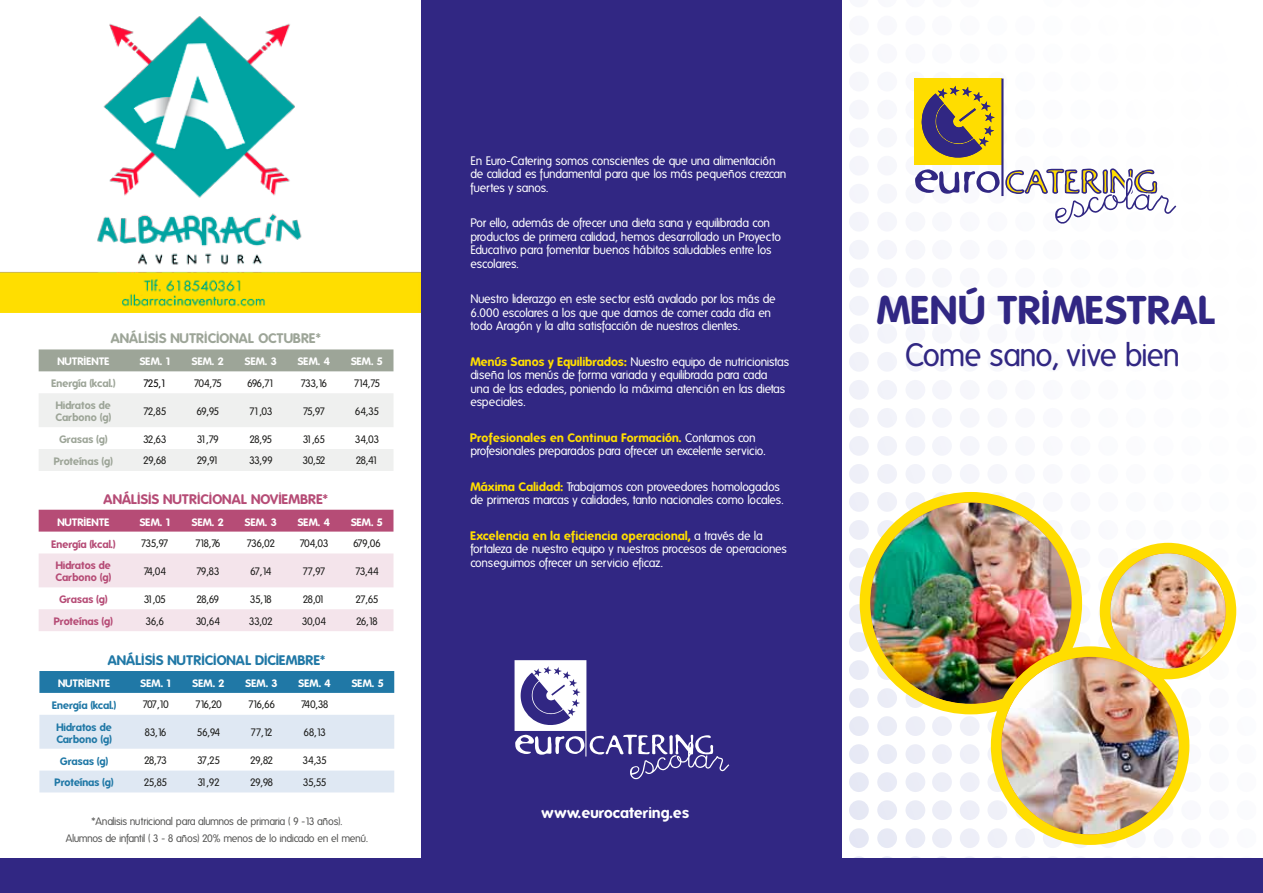
<style>
.page{position:relative;width:1263px;height:893px;background:#fff}
.page>*{position:absolute;margin:0;border:0;box-sizing:border-box;transform-origin:0 0}
.t1{font:700 39px "Folks";color:#312783}
.t2{font:31.5px "Folks";letter-spacing:-.035em;color:#312783}
.t3{font:700 15px "Folks";color:#fff}
.t4{font:700 13.5px "Folks";color:#b64c76}
.t5{font:700 13.5px "Folks";color:#2078a6}
.t6{font:700 13.5px "Folks";color:#9da598}
.t7{font:12px/13.5px "Folks";letter-spacing:-.025em;color:#fff}
.t8{font:10.5px "Folks";letter-spacing:-.095em;color:#1d1d1b}
.t9{font:10.5px/16.2px "Folks";letter-spacing:-.035em;color:#575756;text-align:center}
.t10{font:700 10.5px "Folks";color:#fff}
.t11{font:700 10.5px/12px "Folks";color:#b64c76}
.t12{font:700 10.5px/12px "Folks";color:#9da598}
.t13{font:700 10.5px/12px "Folks";color:#2078a6}
.t14{font:10.5px "Folks";color:#000}
.s1{font-weight:700;color:#fd0}
</style>
<div class="page">
<div style="left:914px;top:78px;width:88px;height:87px;background:#fd0"></div>
<hr style="left:1001px;top:79px;width:2px;height:117px;background:#312783">
<svg style="left:915px;top:86px;width:262px;height:138px"></svg>
<div style="left:0;top:859px;width:1263px;height:34px;background:#312783"></div>
<div style="left:865px;top:497px;width:212px;height:212px;background:#fd0;border-radius:50%"></div>
<img style="left:870px;top:502px;width:201px;height:202px;border-radius:101px">
<div style="left:860px;top:492px;width:222px;height:222px;border:10px solid #fd0;border-radius:50%"></div>
<div style="left:1105px;top:548px;width:126px;height:126px;background:#fd0;border-radius:50%"></div>
<img style="left:1110px;top:553px;width:116px;height:116px;border-radius:58px">
<div style="left:1100px;top:543px;width:136px;height:136px;border:10px solid #fd0;border-radius:50%"></div>
<div style="left:421px;top:0;width:421px;height:893px;background:#312783"></div>
<svg style="left:996px;top:652px;width:188px;height:188px;fill:#fd0"></svg>
<img style="left:1001px;top:657px;width:178px;height:177px;border-radius:89px">
<div style="left:991px;top:646px;width:198px;height:199px;border:10px solid #fd0;border-radius:50%"></div>
<img style="left:0;top:16px;width:421px;height:296px">
<div style="left:39px;top:510px;width:354px;height:22px;background:#b64c76"></div>
<svg style="left:39px;top:553px;width:354px;height:78px"></svg>
<div style="left:39px;top:349px;width:354px;height:22px;background:#9da598"></div>
<svg style="left:39px;top:393px;width:354px;height:78px"></svg>
<div style="left:39px;top:671px;width:355px;height:22px;background:#2078a6"></div>
<svg style="left:39px;top:715px;width:355px;height:77px"></svg>
<svg style="left:514px;top:660px;width:215px;height:119px"></svg>
<p class="t6" style="left:111px;top:331px;width:212px">ANÁLISIS NUTRICIONAL OCTUBRE*</p>
<p class="t10" style="left:57px;top:355px;width:54px">NUTRIENTE</p>
<p class="t10" style="left:140px;top:355px;width:31px">SEM. 1</p>
<p class="t10" style="left:192px;top:355px;width:33px">SEM. 2</p>
<p class="t10" style="left:245px;top:355px;width:33px">SEM. 3</p>
<p class="t10" style="left:298px;top:355px;width:34px">SEM. 4</p>
<p class="t10" style="left:351px;top:355px;width:33px">SEM. 5</p>
<p class="t12" style="left:51px;top:378px;width:66px">Energía (kcal.)</p>
<p class="t14" style="left:143px;top:377px;width:25px">725,1</p>
<p class="t8" style="left:194px;top:377px;width:30px">704,75</p>
<p class="t8" style="left:247px;top:377px;width:29px">696,71</p>
<p class="t8" style="left:301px;top:377px;width:28px">733,16</p>
<p class="t8" style="left:354px;top:377px;width:28px">714,75</p>
<p class="t12" style="left:56px;top:399px;width:57px">Hidratos de<br>Carbono (g)</p>
<p class="t8" style="left:143px;top:405px;width:25px">72,85</p>
<p class="t8" style="left:197px;top:405px;width:24px">69,95</p>
<p class="t8" style="left:249px;top:405px;width:25px">71,03</p>
<p class="t8" style="left:303px;top:405px;width:24px">75,97</p>
<p class="t8" style="left:355px;top:405px;width:26px">64,35</p>
<p class="t12" style="left:60px;top:433px;width:49px">Grasas (g)</p>
<p class="t8" style="left:143px;top:433px;width:25px">32,63</p>
<p class="t8" style="left:197px;top:433px;width:23px">31,79</p>
<p class="t8" style="left:250px;top:433px;width:24px">28,95</p>
<p class="t8" style="left:303px;top:433px;width:24px">31,65</p>
<p class="t8" style="left:355px;top:433px;width:26px">34,03</p>
<p class="t12" style="left:54px;top:455px;width:60px">Proteínas (g)</p>
<p class="t8" style="left:143px;top:455px;width:25px">29,68</p>
<p class="t8" style="left:197px;top:455px;width:24px">29,91</p>
<p class="t8" style="left:249px;top:455px;width:25px">33,99</p>
<p class="t8" style="left:302px;top:455px;width:25px">30,52</p>
<p class="t8" style="left:356px;top:455px;width:24px">28,41</p>
<p class="t4" style="left:104px;top:491px;width:226px">ANÁLISIS NUTRICIONAL NOVIEMBRE*</p>
<p class="t10" style="left:57px;top:516px;width:54px">NUTRIENTE</p>
<p class="t10" style="left:140px;top:516px;width:31px">SEM. 1</p>
<p class="t10" style="left:192px;top:516px;width:33px">SEM. 2</p>
<p class="t10" style="left:245px;top:516px;width:33px">SEM. 3</p>
<p class="t10" style="left:298px;top:516px;width:34px">SEM. 4</p>
<p class="t10" style="left:351px;top:516px;width:33px">SEM. 5</p>
<p class="t11" style="left:51px;top:538px;width:66px">Energía (kcal.)</p>
<p class="t8" style="left:141px;top:538px;width:29px">735,97</p>
<p class="t8" style="left:195px;top:538px;width:27px">718,76</p>
<p class="t8" style="left:247px;top:538px;width:30px">736,02</p>
<p class="t8" style="left:299px;top:538px;width:30px">704,03</p>
<p class="t8" style="left:353px;top:538px;width:29px">679,06</p>
<p class="t11" style="left:56px;top:560px;width:57px">Hidratos de<br>Carbono (g)</p>
<p class="t8" style="left:143px;top:566px;width:24px">74,04</p>
<p class="t8" style="left:196px;top:566px;width:25px">79,83</p>
<p class="t8" style="left:250px;top:566px;width:23px">67,14</p>
<p class="t8" style="left:302px;top:566px;width:25px">77,97</p>
<p class="t8" style="left:355px;top:566px;width:25px">73,44</p>
<p class="t11" style="left:60px;top:594px;width:49px">Grasas (g)</p>
<p class="t8" style="left:144px;top:593px;width:24px">31,05</p>
<p class="t8" style="left:197px;top:593px;width:24px">28,69</p>
<p class="t8" style="left:250px;top:593px;width:24px">35,18</p>
<p class="t8" style="left:303px;top:593px;width:24px">28,01</p>
<p class="t8" style="left:355px;top:593px;width:25px">27,65</p>
<p class="t11" style="left:54px;top:615px;width:60px">Proteínas (g)</p>
<p class="t8" style="left:146px;top:615px;width:20px">36,6</p>
<p class="t8" style="left:196px;top:615px;width:26px">30,64</p>
<p class="t8" style="left:249px;top:615px;width:25px">33,02</p>
<p class="t8" style="left:302px;top:615px;width:26px">30,04</p>
<p class="t8" style="left:356px;top:615px;width:23px">26,18</p>
<p class="t5" style="left:108px;top:652px;width:219px">ANÁLISIS NUTRICIONAL DICIEMBRE*</p>
<p class="t10" style="left:58px;top:677px;width:54px">NUTRIENTE</p>
<p class="t10" style="left:141px;top:677px;width:31px">SEM. 1</p>
<p class="t10" style="left:193px;top:677px;width:33px">SEM. 2</p>
<p class="t10" style="left:246px;top:677px;width:33px">SEM. 3</p>
<p class="t10" style="left:299px;top:677px;width:34px">SEM. 4</p>
<p class="t10" style="left:352px;top:677px;width:33px">SEM. 5</p>
<p class="t13" style="left:52px;top:699px;width:66px">Energía (kcal.)</p>
<p class="t8" style="left:142px;top:699px;width:28px">707,10</p>
<p class="t8" style="left:195px;top:699px;width:28px">716,20</p>
<p class="t8" style="left:248px;top:699px;width:28px">716,66</p>
<p class="t8" style="left:301px;top:699px;width:29px">740,38</p>
<p class="t13" style="left:57px;top:721px;width:57px">Hidratos de<br>Carbono (g)</p>
<p class="t8" style="left:145px;top:727px;width:24px">83,16</p>
<p class="t8" style="left:197px;top:727px;width:25px">56,94</p>
<p class="t8" style="left:251px;top:727px;width:24px">77,12</p>
<p class="t8" style="left:304px;top:727px;width:24px">68,13</p>
<p class="t13" style="left:60px;top:755px;width:49px">Grasas (g)</p>
<p class="t8" style="left:144px;top:755px;width:24px">28,73</p>
<p class="t8" style="left:197px;top:755px;width:24px">37,25</p>
<p class="t8" style="left:250px;top:755px;width:25px">29,82</p>
<p class="t8" style="left:303px;top:755px;width:26px">34,35</p>
<p class="t13" style="left:55px;top:777px;width:60px">Proteínas (g)</p>
<p class="t8" style="left:144px;top:777px;width:25px">25,85</p>
<p class="t8" style="left:197px;top:777px;width:24px">31,92</p>
<p class="t8" style="left:250px;top:777px;width:25px">29,98</p>
<p class="t8" style="left:303px;top:777px;width:25px">35,55</p>
<p class="t9" style="left:66px;top:814px;width:304px">*Analisis nutricional para alumnos de primaria ( 9 -13 años).<br>Alumnos de infantil ( 3 - 8 años) 20% menos de lo indicado en el menú.</p>
<p class="t7" style="left:470px;top:154px;width:317px">En Euro-Catering somos conscientes de que una alimentación de calidad es fundamental para que los más pequeños crezcan fuertes y sanos.</p>
<p class="t7" style="left:470px;top:216px;width:312px">Por ello, además de ofrecer una dieta sana y equilibrada con productos de primera calidad, hemos desarrollado un Proyecto Educativo para fomentar buenos hábitos saludables entre los escolares.</p>
<p class="t7" style="left:470px;top:292px;width:307px">Nuestro liderazgo en este sector está avalado por los más de<br>6.000 escolares a los que que damos de comer cada día en todo Aragón y la alta satisfacción de nuestros clientes.</p>
<p class="t7" style="left:470px;top:355px;width:320px"><span class="s1">Menús Sanos y Equilibrados:</span> Nuestro equipo de nutricionistas diseña los menús de forma variada y equilibrada para cada una de las edades, poniendo la máxima atención en las dietas especiales.</p>
<p class="t7" style="left:470px;top:431px;width:297px"><span class="s1">Profesionales en Continua Formación.</span> Contamos con profesionales preparados para ofrecer un excelente servicio.</p>
<p class="t7" style="left:470px;top:480px;width:314px"><span class="s1">Máxima Calidad:</span> Trabajamos con proveedores homologados de primeras marcas y calidades, tanto nacionales como locales.</p>
<p class="t7" style="left:470px;top:529px;width:318px"><span class="s1">Excelencia en la eficiencia operacional,</span> a través de la fortaleza de nuestro equipo y nuestros procesos de operaciones conseguimos ofrecer un servicio eficaz.</p>
<p class="t3" style="left:542px;top:804px;width:149px">www.eurocatering.es</p>
<h1 class="t1" style="left:877px;top:287px;width:341px">MENÚ TRIMESTRAL</h1>
<h2 class="t2" style="left:905px;top:337px;width:277px">Come sano, vive bien</h2>
</div>
